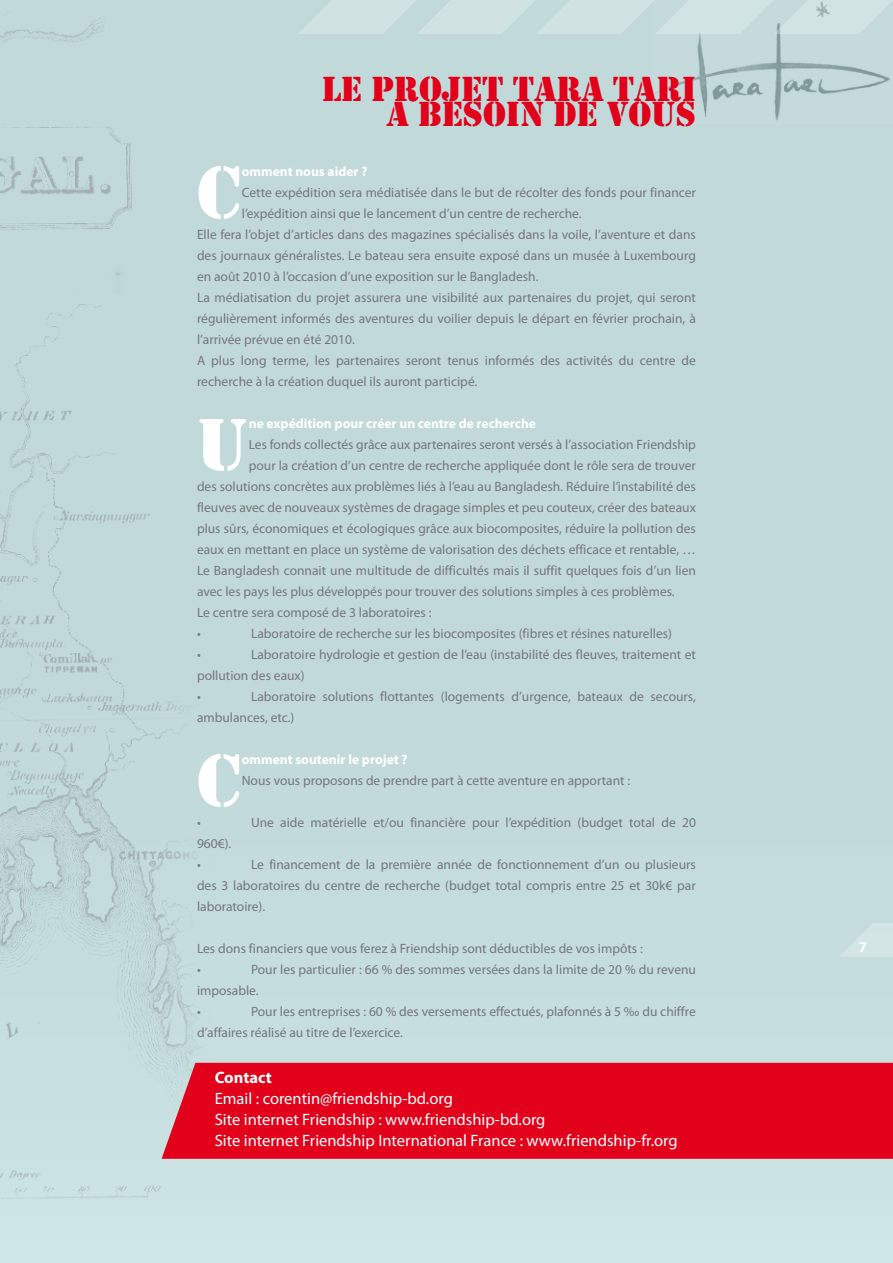
<style>
.page{position:relative;width:893px;height:1263px;background:#c2d9da}
.page>*{position:absolute;margin:0;border:0;box-sizing:border-box;transform-origin:0 0}
.t1{font:76.5px "Stencil";color:#fff}
.t2{font:36px/25.5px "Stencil";color:#e2001a;text-align:right}
.t3{font:16.5px/21px "Myriad Pro";color:#fff}
.t4{font:700 16.5px "Myriad Pro";color:#fff}
.t5{font:700 15px "Myriad Pro";color:#fff}
.t6{font:13.5px/21px "Myriad Pro";color:#767779}
.t7{font:700 13.5px "Myriad Pro";color:#fff}
</style>
<div class="page">
<img style="left:656px;top:34px;width:234px;height:87px">
<div style="left:258px;top:1063px;width:635px;height:96px;background:#e2001a"></div>
<img style="left:0;top:18px;width:258px;height:1245px">
<svg style="left:840px;top:923px;width:53px;height:34px"></svg>
<svg style="left:298px;top:0;width:594px;height:34px"></svg>
<h2 class="t2" style="left:322px;top:76px;width:376px">LE PROJET TARA TARI<br>A BESOIN DE VOUS</h2>
<h1 class="t1" style="left:197px;top:148px;width:46px">C</h1>
<p class="t7" style="left:242px;top:163px;width:127px">omment nous aider ?</p>
<p class="t6" style="left:242px;top:182px;width:456px">Cette expédition sera médiatisée dans le but de récolter des fonds pour financer</p>
<p class="t6" style="left:242px;top:203px;width:341px">l’expédition ainsi que le lancement d’un centre de recherche.</p>
<p class="t6" style="left:197px;top:224px;width:500px">Elle fera l’objet d’articles dans des magazines spécialisés dans la voile, l’aventure et dans</p>
<p class="t6" style="left:197px;top:245px;width:500px">des journaux généralistes. Le bateau sera ensuite exposé dans un musée à Luxembourg</p>
<p class="t6" style="left:197px;top:266px;width:343px">en août 2010 à l’occasion d’une exposition sur le Bangladesh.</p>
<p class="t6" style="left:197px;top:287px;width:500px">La médiatisation du projet assurera une visibilité aux partenaires du projet, qui seront</p>
<p class="t6" style="left:197px;top:308px;width:500px">régulièrement informés des aventures du voilier depuis le départ en février prochain, à</p>
<p class="t6" style="left:197px;top:329px;width:159px">l’arrivée prévue en été 2010.</p>
<p class="t6" style="left:197px;top:350px;width:500px">A plus long terme, les partenaires seront tenus informés des activités du centre de</p>
<p class="t6" style="left:197px;top:371px;width:282px">recherche à la création duquel ils auront participé.</p>
<h1 class="t1" style="left:197px;top:400px;width:48px">U</h1>
<p class="t7" style="left:249px;top:415px;width:289px">ne expédition pour créer un centre de recherche</p>
<p class="t6" style="left:249px;top:434px;width:449px">Les fonds collectés grâce aux partenaires seront versés à l’association Friendship</p>
<p class="t6" style="left:249px;top:455px;width:449px">pour la création d’un centre de recherche appliquée dont le rôle sera de trouver</p>
<p class="t6" style="left:197px;top:476px;width:500px">des solutions concrètes aux problèmes liés à l’eau au Bangladesh. Réduire l’instabilité des</p>
<p class="t6" style="left:197px;top:497px;width:500px">fleuves avec de nouveaux systèmes de dragage simples et peu couteux, créer des bateaux</p>
<p class="t6" style="left:197px;top:518px;width:500px">plus sûrs, économiques et écologiques grâce aux biocomposites, réduire la pollution des</p>
<p class="t6" style="left:197px;top:539px;width:500px">eaux en mettant en place un système de valorisation des déchets efficace et rentable, …</p>
<p class="t6" style="left:197px;top:560px;width:500px">Le Bangladesh connait une multitude de difficultés mais il suffit quelques fois d’un lien</p>
<p class="t6" style="left:197px;top:581px;width:479px">avec les pays les plus développés pour trouver des solutions simples à ces problèmes.</p>
<p class="t6" style="left:197px;top:602px;width:236px">Le centre sera composé de 3 laboratoires :</p>
<p class="t6" style="left:197px;top:623px;width:5px">•</p>
<p class="t6" style="left:251px;top:623px;width:422px">Laboratoire de recherche sur les biocomposites (fibres et résines naturelles)</p>
<p class="t6" style="left:197px;top:644px;width:5px">•</p>
<p class="t6" style="left:197px;top:644px;width:500px;text-indent:54px">Laboratoire hydrologie et gestion de l’eau (instabilité des fleuves, traitement et pollution des eaux)<br>•</p>
<p class="t6" style="left:197px;top:686px;width:500px;text-indent:54px">Laboratoire solutions flottantes (logements d’urgence, bateaux de secours, ambulances, etc.)</p>
<h1 class="t1" style="left:197px;top:736px;width:46px">C</h1>
<p class="t7" style="left:242px;top:751px;width:167px">omment soutenir le projet ?</p>
<p class="t6" style="left:242px;top:770px;width:390px">Nous vous proposons de prendre part à cette aventure en apportant :</p>
<p class="t6" style="left:197px;top:812px;width:5px">•</p>
<p class="t6" style="left:251px;top:812px;width:446px">Une aide matérielle et/ou financière pour l’expédition (budget total de 20</p>
<p class="t6" style="left:197px;top:833px;width:36px">960€). •</p>
<p class="t6" style="left:197px;top:854px;width:500px;text-align:justify;text-indent:54px">Le financement de la première année de fonctionnement d’un ou plusieurs des 3 laboratoires du centre de recherche (budget total compris entre 25 et 30k€ par laboratoire).</p>
<p class="t6" style="left:197px;top:938px;width:447px">Les dons financiers que vous ferez à Friendship sont déductibles de vos impôts : •</p>
<p class="t6" style="left:197px;top:959px;width:500px;text-indent:54px">Pour les particulier : 66 % des sommes versées dans la limite de 20 % du revenu imposable.<br>•</p>
<p class="t6" style="left:197px;top:1001px;width:500px;text-indent:54px">Pour les entreprises : 60 % des versements effectués, plafonnés à 5 ‰ du chiffre d’affaires réalisé au titre de l’exercice.</p>
<p class="t4" style="left:215px;top:1066px;width:59px">Contact</p>
<p class="t3" style="left:215px;top:1088px;width:464px">Email : corentin@friendship-bd.org<br>Site internet Friendship : www.friendship-bd.org<br>Site internet Friendship International France : www.friendship-fr.org</p>
<p class="t5" style="left:859px;top:937px;width:10px">7</p>
</div>
